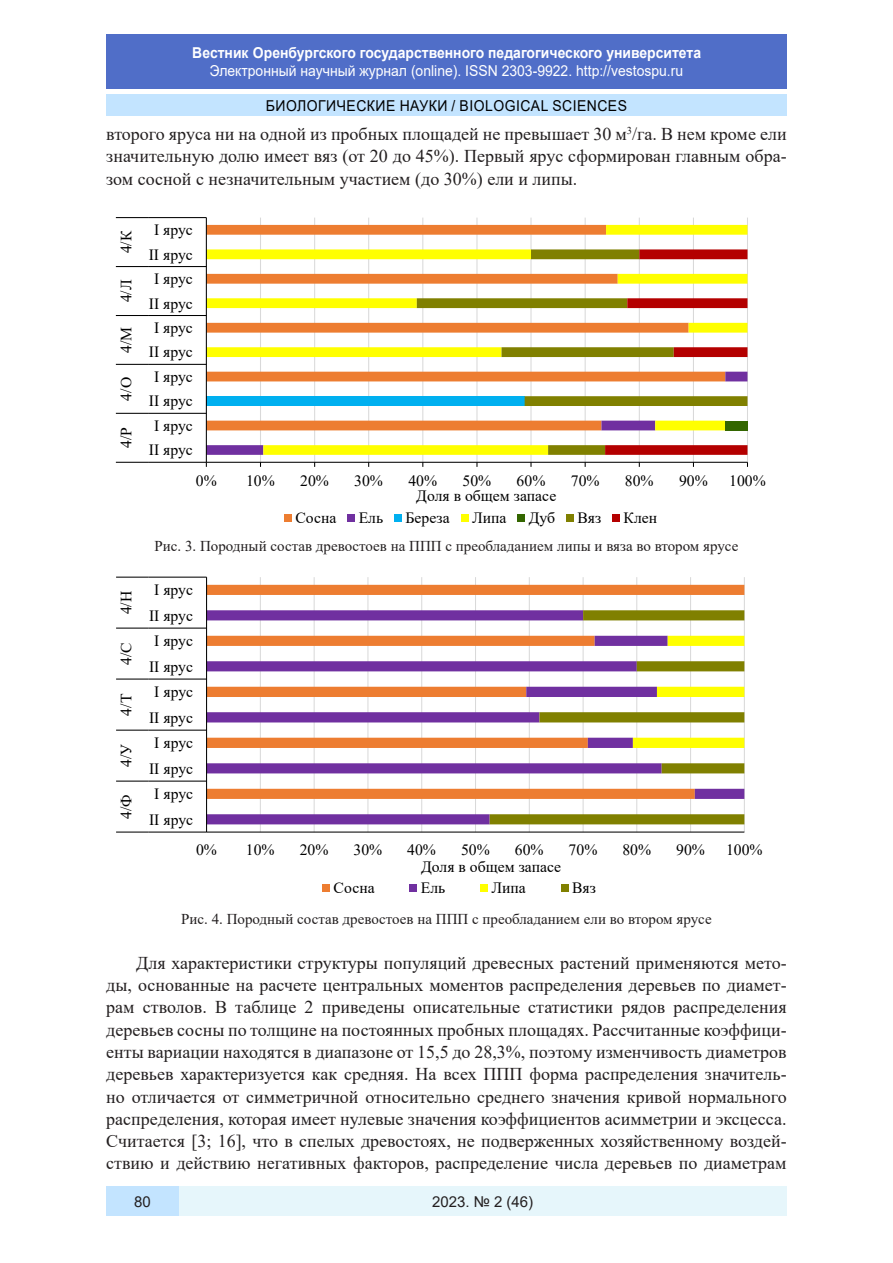
<style>
.page{position:relative;width:893px;height:1263px;background:#fff}
.page>*{position:absolute;margin:0;border:0;box-sizing:border-box;transform-origin:0 0}
.Стиль2{font:18px/22.4px "Times New Roman";color:#231f20;text-align:justify}
.t1{font:15.75px "Times New Roman";color:#000}
.таблица{font:15px "Times New Roman";color:#231f20}
.t2{font:15px "Arial";color:#fff;scale:.93 1}
.t3{font:700 15px "Arial";color:#fff;scale:.93 1}
.t4{font:15px "Arial";letter-spacing:.035em;color:#000;scale:.93 1}
.t5{font:15px "Arial";color:#231f20}
</style>
<div class="page">
<div style="left:106px;top:34px;width:681px;height:55px;background:#506ec8"></div>
<div style="left:106px;top:95px;width:681px;height:21px;background:#c3e4ff"></div>
<div style="left:179px;top:1186px;width:608px;height:30px;background:#e6f6fb"></div>
<div style="left:106px;top:1186px;width:73px;height:30px;background:#c3e4ff"></div>
<svg style="left:206px;top:218px;width:542px;height:249px"></svg>
<hr style="left:206px;top:218px;width:1px;height:244px;background:#000">
<hr style="left:148px;top:217px;width:58px;height:1px;background:#000">
<hr style="left:148px;top:266px;width:58px;height:1px;background:#000">
<hr style="left:148px;top:315px;width:58px;height:1px;background:#000">
<hr style="left:148px;top:364px;width:58px;height:1px;background:#000">
<hr style="left:148px;top:413px;width:58px;height:1px;background:#000">
<hr style="left:148px;top:462px;width:58px;height:1px;background:#000">
<hr style="left:116px;top:217px;width:32px;height:1px;background:#000">
<hr style="left:116px;top:266px;width:32px;height:1px;background:#000">
<hr style="left:116px;top:315px;width:32px;height:1px;background:#000">
<hr style="left:116px;top:364px;width:32px;height:1px;background:#000">
<hr style="left:116px;top:413px;width:32px;height:1px;background:#000">
<hr style="left:116px;top:462px;width:32px;height:1px;background:#000">
<div style="left:284px;top:514px;width:8px;height:8px;background:#ed7d31"></div>
<div style="left:347px;top:514px;width:8px;height:8px;background:#7030a0"></div>
<div style="left:394px;top:514px;width:8px;height:8px;background:#00b0f0"></div>
<div style="left:461px;top:514px;width:7px;height:8px;background:#ff0"></div>
<div style="left:517px;top:514px;width:8px;height:8px;background:#360"></div>
<div style="left:566px;top:514px;width:8px;height:8px;background:#808000"></div>
<div style="left:612px;top:514px;width:8px;height:8px;background:#b40000"></div>
<svg style="left:583px;top:577px;width:1px;height:254px"></svg>
<svg style="left:529px;top:577px;width:1px;height:254px"></svg>
<svg style="left:475px;top:577px;width:1px;height:254px"></svg>
<svg style="left:421px;top:577px;width:1px;height:254px"></svg>
<svg style="left:367px;top:577px;width:1px;height:254px"></svg>
<svg style="left:314px;top:577px;width:1px;height:254px"></svg>
<svg style="left:260px;top:577px;width:1px;height:254px"></svg>
<svg style="left:207px;top:585px;width:426px;height:25px"></svg>
<svg style="left:207px;top:610px;width:283px;height:214px"></svg>
<svg style="left:633px;top:577px;width:112px;height:255px"></svg>
<svg style="left:490px;top:610px;width:254px;height:214px"></svg>
<hr style="left:207px;top:831px;width:537px;height:1px;background:#000">
<hr style="left:206px;top:577px;width:1px;height:255px;background:#000">
<hr style="left:148px;top:577px;width:59px;height:1px;background:#000">
<hr style="left:148px;top:628px;width:59px;height:1px;background:#000">
<hr style="left:148px;top:678px;width:59px;height:2px;background:#000">
<hr style="left:148px;top:730px;width:59px;height:1px;background:#000">
<hr style="left:148px;top:780px;width:59px;height:2px;background:#000">
<hr style="left:148px;top:831px;width:59px;height:1px;background:#000">
<hr style="left:116px;top:577px;width:32px;height:1px;background:#000">
<hr style="left:116px;top:628px;width:32px;height:1px;background:#000">
<hr style="left:116px;top:678px;width:32px;height:2px;background:#000">
<hr style="left:116px;top:730px;width:32px;height:1px;background:#000">
<hr style="left:116px;top:780px;width:32px;height:2px;background:#000">
<hr style="left:116px;top:831px;width:32px;height:1px;background:#000">
<div style="left:322px;top:884px;width:8px;height:7px;background:#ed7d31"></div>
<div style="left:409px;top:884px;width:8px;height:7px;background:#7030a0"></div>
<div style="left:480px;top:884px;width:8px;height:7px;background:#ff0"></div>
<div style="left:561px;top:884px;width:8px;height:7px;background:#808000"></div>
<p class="t3" style="left:192px;top:42px;width:549px">Вестник Оренбургского государственного педагогического университета</p>
<p class="t2" style="left:210px;top:60px;width:511px">Электронный научный журнал (online). ISSN 2303-9922. http://vestospu.ru</p>
<p class="t4" style="left:266px;top:95px;width:390px">БИОЛОГИЧЕСКИЕ НАУКИ / BIOLOGICAL SCIENCES</p>
<p class="Стиль2" style="left:106px;top:122px;width:682px">второго яруса ни на одной из пробных площадей не превышает 30 м<sup>3</sup>/га. В нем кроме ели значительную долю имеет вяз (от 20 до 45%). Первый ярус сформирован главным обра&shy;зом сосной с незначительным участием (до 30%) ели и липы.</p>
<p class="t1" style="left:115px;top:253px;width:24px;rotate:-90deg">4/К</p>
<p class="t1" style="left:115px;top:302px;width:24px;rotate:-90deg">4/Л</p>
<p class="t1" style="left:115px;top:353px;width:28px;rotate:-90deg">4/М</p>
<p class="t1" style="left:115px;top:401px;width:25px;rotate:-90deg">4/О</p>
<p class="t1" style="left:115px;top:448px;width:22px;rotate:-90deg">4/Р</p>
<p class="t1" style="left:115px;top:614px;width:25px;rotate:-90deg">4/Н</p>
<p class="t1" style="left:115px;top:665px;width:24px;rotate:-90deg">4/С</p>
<p class="t1" style="left:115px;top:716px;width:23px;rotate:-90deg">4/Т</p>
<p class="t1" style="left:115px;top:767px;width:25px;rotate:-90deg">4/У</p>
<p class="t1" style="left:115px;top:819px;width:26px;rotate:-90deg">4/Ф</p>
<p class="t1" style="left:154px;top:219px;width:40px">I ярус</p>
<p class="t1" style="left:149px;top:243px;width:46px">II ярус</p>
<p class="t1" style="left:154px;top:268px;width:40px">I ярус</p>
<p class="t1" style="left:149px;top:292px;width:46px">II ярус</p>
<p class="t1" style="left:154px;top:317px;width:40px">I ярус</p>
<p class="t1" style="left:149px;top:341px;width:46px">II ярус</p>
<p class="t1" style="left:154px;top:365px;width:40px">I ярус</p>
<p class="t1" style="left:149px;top:390px;width:46px">II ярус</p>
<p class="t1" style="left:154px;top:414px;width:40px">I ярус</p>
<p class="t1" style="left:149px;top:439px;width:46px">II ярус</p>
<p class="t1" style="left:196px;top:469px;width:22px">0%</p>
<p class="t1" style="left:246px;top:469px;width:30px">10%</p>
<p class="t1" style="left:300px;top:469px;width:30px">20%</p>
<p class="t1" style="left:354px;top:469px;width:30px">30%</p>
<p class="t1" style="left:408px;top:469px;width:30px">40%</p>
<p class="t1" style="left:462px;top:469px;width:30px">50%</p>
<p class="t1" style="left:517px;top:469px;width:30px">60%</p>
<p class="t1" style="left:571px;top:469px;width:30px">70%</p>
<p class="t1" style="left:625px;top:469px;width:30px">80%</p>
<p class="t1" style="left:679px;top:469px;width:30px">90%</p>
<p class="t1" style="left:729px;top:469px;width:38px">100%</p>
<p class="t1" style="left:416px;top:485px;width:142px">Доля в общем запасе</p>
<p class="t1" style="left:295px;top:507px;width:43px">Сосна</p>
<p class="t1" style="left:359px;top:507px;width:26px">Ель</p>
<p class="t1" style="left:406px;top:507px;width:46px">Береза</p>
<p class="t1" style="left:472px;top:507px;width:36px">Липа</p>
<p class="t1" style="left:529px;top:507px;width:28px">Дуб</p>
<p class="t1" style="left:577px;top:507px;width:25px">Вяз</p>
<p class="t1" style="left:624px;top:507px;width:35px">Клен</p>
<p class="таблица" style="left:155px;top:535px;width:585px">Рис. 3. Породный состав древостоев на ППП с преобладанием липы и вяза во втором ярусе</p>
<p class="t1" style="left:154px;top:579px;width:40px">I ярус</p>
<p class="t1" style="left:149px;top:604px;width:46px">II ярус</p>
<p class="t1" style="left:154px;top:630px;width:40px">I ярус</p>
<p class="t1" style="left:149px;top:655px;width:46px">II ярус</p>
<p class="t1" style="left:154px;top:681px;width:40px">I ярус</p>
<p class="t1" style="left:149px;top:706px;width:46px">II ярус</p>
<p class="t1" style="left:154px;top:732px;width:40px">I ярус</p>
<p class="t1" style="left:149px;top:757px;width:46px">II ярус</p>
<p class="t1" style="left:154px;top:783px;width:40px">I ярус</p>
<p class="t1" style="left:149px;top:808px;width:46px">II ярус</p>
<p class="t1" style="left:196px;top:839px;width:22px">0%</p>
<p class="t1" style="left:246px;top:839px;width:30px">10%</p>
<p class="t1" style="left:300px;top:839px;width:30px">20%</p>
<p class="t1" style="left:353px;top:839px;width:30px">30%</p>
<p class="t1" style="left:407px;top:839px;width:30px">40%</p>
<p class="t1" style="left:461px;top:839px;width:30px">50%</p>
<p class="t1" style="left:515px;top:839px;width:30px">60%</p>
<p class="t1" style="left:569px;top:839px;width:30px">70%</p>
<p class="t1" style="left:622px;top:839px;width:30px">80%</p>
<p class="t1" style="left:676px;top:839px;width:30px">90%</p>
<p class="t1" style="left:726px;top:839px;width:38px">100%</p>
<p class="t1" style="left:421px;top:855px;width:142px">Доля в общем запасе</p>
<p class="t1" style="left:334px;top:877px;width:43px">Сосна</p>
<p class="t1" style="left:421px;top:877px;width:26px">Ель</p>
<p class="t1" style="left:491px;top:877px;width:36px">Липа</p>
<p class="t1" style="left:572px;top:877px;width:25px">Вяз</p>
<p class="таблица" style="left:181px;top:908px;width:532px">Рис. 4. Породный состав древостоев на ППП c преобладанием ели во втором ярусе</p>
<p class="Стиль2" style="left:106px;top:951px;width:682px;text-indent:30px">Для характеристики структуры популяций древесных растений применяются мето&shy;ды, основанные на расчете центральных моментов распределения деревьев по диамет&shy;рам стволов. В таблице 2 приведены описательные статистики рядов распределения деревьев сосны по толщине на постоянных пробных площадях. Рассчитанные коэффици&shy;енты вариации находятся в диапазоне от 15,5 до 28,3%, поэтому изменчивость диаметров деревьев характеризуется как средняя. На всех ППП форма распределения значитель&shy;но отличается от симметричной относительно среднего значения кривой нормального распределения, которая имеет нулевые значения коэффициентов асимметрии и эксцесса.<br>Считается [3; 16], что в спелых древостоях, не подверженных хозяйственному воздей&shy;ствию и действию негативных факторов, распределение числа деревьев по диаметрам</p>
<p class="t5" style="left:134px;top:1191px;width:18px">80</p>
<p class="t5" style="left:432px;top:1192px;width:103px">2023. № 2 (46)</p>
</div>
